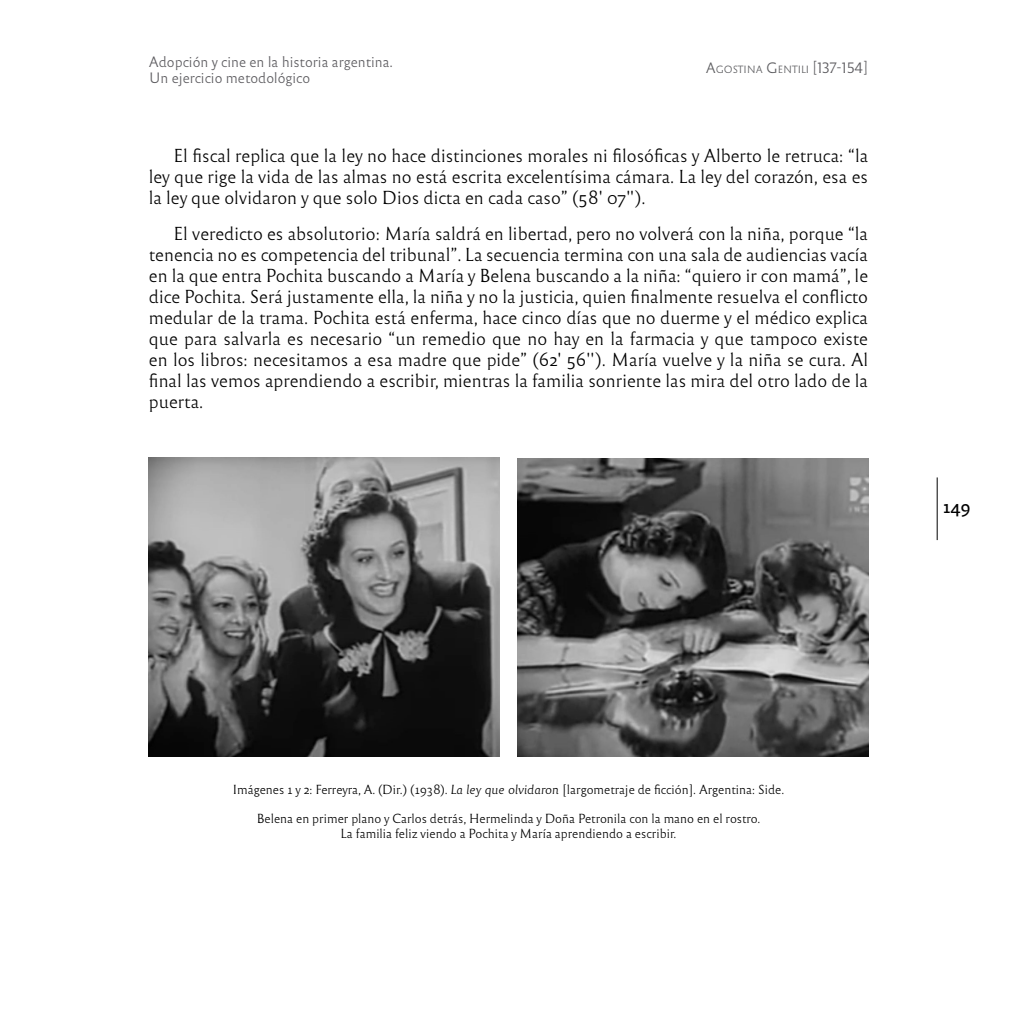
<style>
.page{position:relative;width:1017px;height:1017px;background:#fff}
.page>*{position:absolute;margin:0;border:0;box-sizing:border-box;transform-origin:0 0}
.t1{font:17.5px/21px "Reforma 1969 Blanca";color:#000;text-align:justify}
.t2{font:17.5px "Reforma 2018 Gris";color:#000}
.t3{font:14px/16.8px "Reforma 2018 Blanca";color:#5c5b5f}
.t4{font:12.25px/14.7px "Reforma 1969 Blanca";color:#000;text-align:center}
.t5{font:9.8px "Reforma 2018 Blanca";letter-spacing:-.01em;color:#5c5c5f}
.s1{font-size:14px}
.s2{font-size:14px;color:#5c5b5f}
.s3{font-family:"Reforma 1969 Blanca Italica"}
</style>
<div class="page">
<hr style="left:937px;top:477px;width:1px;height:63px;background:#000">
<img style="left:149px;top:458px;width:351px;height:299px">
<img style="left:517px;top:459px;width:351px;height:298px">
<p class="t3" style="left:149px;top:53px;width:246px">Adopción y cine en la historia argentina.<br>Un ejercicio metodológico</p>
<p class="t5" style="left:706px;top:64px;width:164px"><span class="s1">A</span>GOSTINA <span class="s1">G</span> ENTILI <span class="s2">[137-154]</span></p>
<p class="t1" style="left:149px;top:146px;width:721px;text-indent:25px">El fiscal replica que la ley no hace distinciones morales ni filosóficas y Alberto le retruca: “la ley que rige la vida de las almas no está escrita excelentísima cámara. La ley del corazón, esa es la ley que olvidaron y que solo Dios dicta en cada caso” (58' 07'').</p>
<p class="t1" style="left:149px;top:224px;width:721px;text-indent:25px">El veredicto es absolutorio: María saldrá en libertad, pero no volverá con la niña, porque “la tenencia no es competencia del tribunal”. La secuencia termina con una sala de audiencias vacía en la que entra Pochita buscando a María y Belena buscando a la niña: “quiero ir con mamá”, le dice Pochita. Será justamente ella, la niña y no la justicia, quien finalmente resuelva el conflicto medular de la trama. Pochita está enferma, hace cinco días que no duerme y el médico explica que para salvarla es necesario “un remedio que no hay en la farmacia y que tampoco existe en los libros: necesitamos a esa madre que pide” (62' 56''). María vuelve y la niña se cura. Al final las vemos aprendiendo a escribir, mientras la familia sonriente las mira del otro lado de la puerta.</p>
<p class="t2" style="left:944px;top:496px;width:29px">149</p>
<p class="t4" style="left:233px;top:782px;width:553px">Imágenes 1 y 2: Ferreyra, A. (Dir.) (1938). <span class="s3">La ley que olvidaron</span> [largometraje de ficción]. Argentina: Side.</p>
<p class="t4" style="left:257px;top:811px;width:505px">Belena en primer plano y Carlos detrás, Hermelinda y Doña Petronila con la mano en el rostro.<br>La familia feliz viendo a Pochita y María aprendiendo a escribir.</p>
</div>
